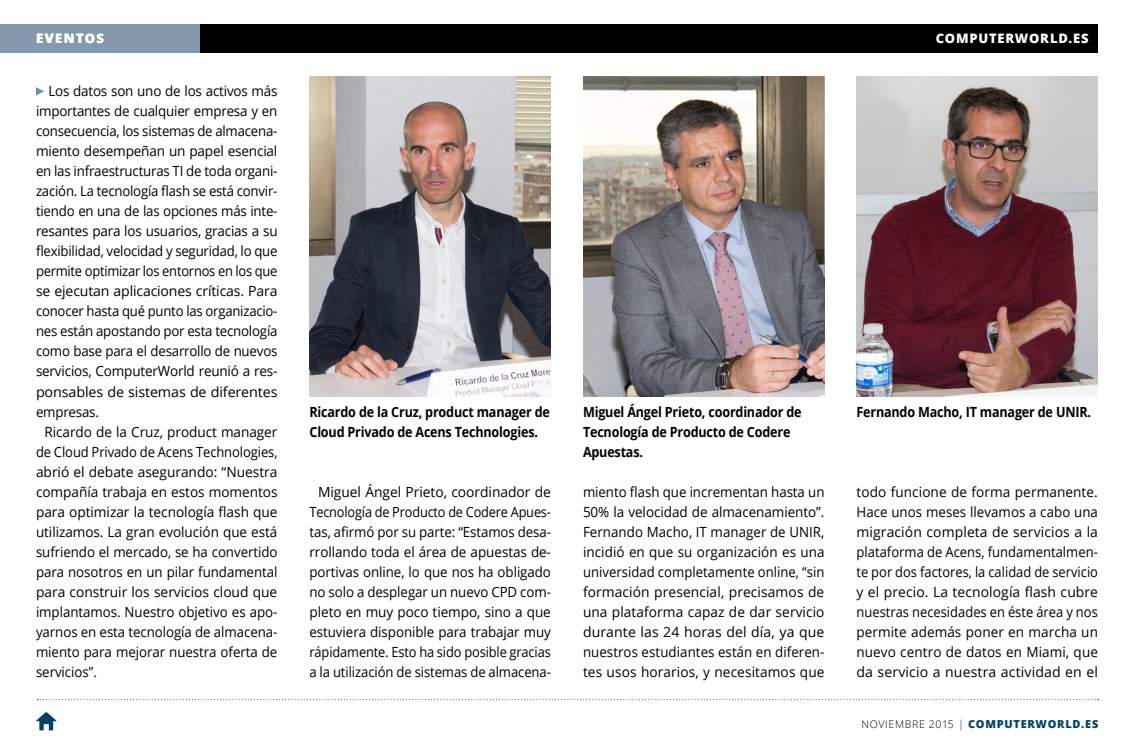
<style>
.page{position:relative;width:1134px;height:755px;background:#fff}
.page>*{position:absolute;margin:0;border:0;box-sizing:border-box;transform-origin:0 0}
.t1{font:14px/20px "Open Sans";letter-spacing:-.005em;color:#000;text-align:justify}
.t2{font:14px/20px "Open Sans";letter-spacing:-.005em;color:#000;text-align:justify;scale:.96 1}
.t3{font:14px/20px "Open Sans";letter-spacing:-.005em;color:#000;text-align:justify;scale:.95 1}
.t4{font:700 14px/20px "Open Sans";letter-spacing:-.015em;color:#000;scale:.9 1}
.t5{font:800 13px "Open Sans";letter-spacing:.06em;color:#fff}
.t6{font:800 13px "Open Sans";letter-spacing:.105em;color:#fff}
.t7{font:800 11px "Open Sans";letter-spacing:.065em;color:#004268}
.s1{font-weight:300;font-size:10.5px;color:#000}
.s2{font-weight:300}
</style>
<div class="page">
<div style="left:36px;top:24px;width:1062px;height:28px;background:#000"></div>
<div style="left:0;top:24px;width:200px;height:28px;background:#8698ac"></div>
<svg style="left:36px;top:87px;width:8px;height:8px"></svg>
<img style="left:856px;top:76px;width:242px;height:320px">
<img style="left:583px;top:76px;width:241px;height:320px">
<img style="left:309px;top:76px;width:242px;height:320px">
<svg style="left:36px;top:712px;width:21px;height:17px"></svg>
<p class="t6" style="left:36px;top:28px;width:67px">SECCIÓN</p>
<p class="t5" style="left:936px;top:29px;width:154px">COMPUTERWORLD.ES</p>
<p class="t6" style="left:36px;top:28px;width:70px">EVENTOS</p>
<p class="t2" style="left:36px;top:81px;width:253px;text-indent:12px">Los datos son uno de los activos más importantes de cualquier empresa y en consecuencia, los sistemas de almacena&shy;miento desempeñan un papel esencial en las infraestructuras TI de toda organi&shy;zación. La tecnología flash se está convir&shy;tiendo en una de las opciones más inte&shy;resantes para los usuarios, gracias a su flexibilidad, velocidad y seguridad, lo que permite optimizar los entornos en los que se ejecutan aplicaciones críticas. Para conocer hasta qué punto las organizacio&shy;nes están apostando por esta tecnología como base para el desarrollo de nuevos servicios, ComputerWorld reunió a res&shy;ponsables de sistemas de diferentes empresas.</p>
<p class="t1" style="left:36px;top:421px;width:243px;text-indent:9px">Ricardo de la Cruz, product manager de Cloud Privado de Acens Technologies, abrió el debate asegurando: “Nuestra compañía trabaja en estos momentos para optimizar la tecnología flash que utilizamos. La gran evolución que está sufriendo el mercado, se ha convertido para nosotros en un pilar fundamental para construir los servicios cloud que implantamos. Nuestro objetivo es apo&shy;yarnos en esta tecnología de almacena&shy;miento para mejorar nuestra oferta de servicios”.</p>
<p class="t4" style="left:309px;top:401px;width:269px">Ricardo de la Cruz, product manager de<br>Cloud Privado de Acens Technologies.</p>
<p class="t4" style="left:583px;top:401px;width:245px">Miguel Ángel Prieto, coordinador de</p>
<p class="t4" style="left:856px;top:401px;width:262px">Fernando Macho, IT manager de UNIR.</p>
<p class="t4" style="left:583px;top:421px;width:232px">Tecnología de Producto de Codere<br>Apuestas.</p>
<p class="t1" style="left:309px;top:481px;width:243px;text-indent:9px">Miguel Ángel Prieto, coordinador de Tecnología de Producto de Codere Apues&shy;tas, afirmó por su parte: “Estamos desa&shy;rrollando toda el área de apuestas de&shy;portivas online, lo que nos ha obligado no solo a desplegar un nuevo CPD com&shy;pleto en muy poco tiempo, sino a que estuviera disponible para trabajar muy rápidamente. Esto ha sido posible gracias a la utilización de sistemas de almacena-</p>
<p class="t3" style="left:583px;top:481px;width:256px">miento flash que incrementan hasta un 50% la velocidad de almacenamiento”.<br>Fernando Macho, IT manager de UNIR, incidió en que su organización es una universidad completamente online, “sin formación presencial, precisamos de una plataforma capaz de dar servicio durante las 24 horas del día, ya que nuestros estudiantes están en diferen&shy;tes usos horarios, y necesitamos que</p>
<p class="t1" style="left:856px;top:481px;width:243px">todo funcione de forma permanente.<br>Hace unos meses llevamos a cabo una migración completa de servicios a la plataforma de Acens, fundamentalmen&shy;te por dos factores, la calidad de servicio y el precio. La tecnología flash cubre nuestras necesidades en éste área y nos permite además poner en marcha un nuevo centro de datos en Miami, que da servicio a nuestra actividad en el</p>
<p class="t7" style="left:861px;top:714px;width:239px"><span class="s1">NOVIEMBRE 2015</span> <span class="s2">|</span> COMPUTERWORLD.ES</p>
</div>
